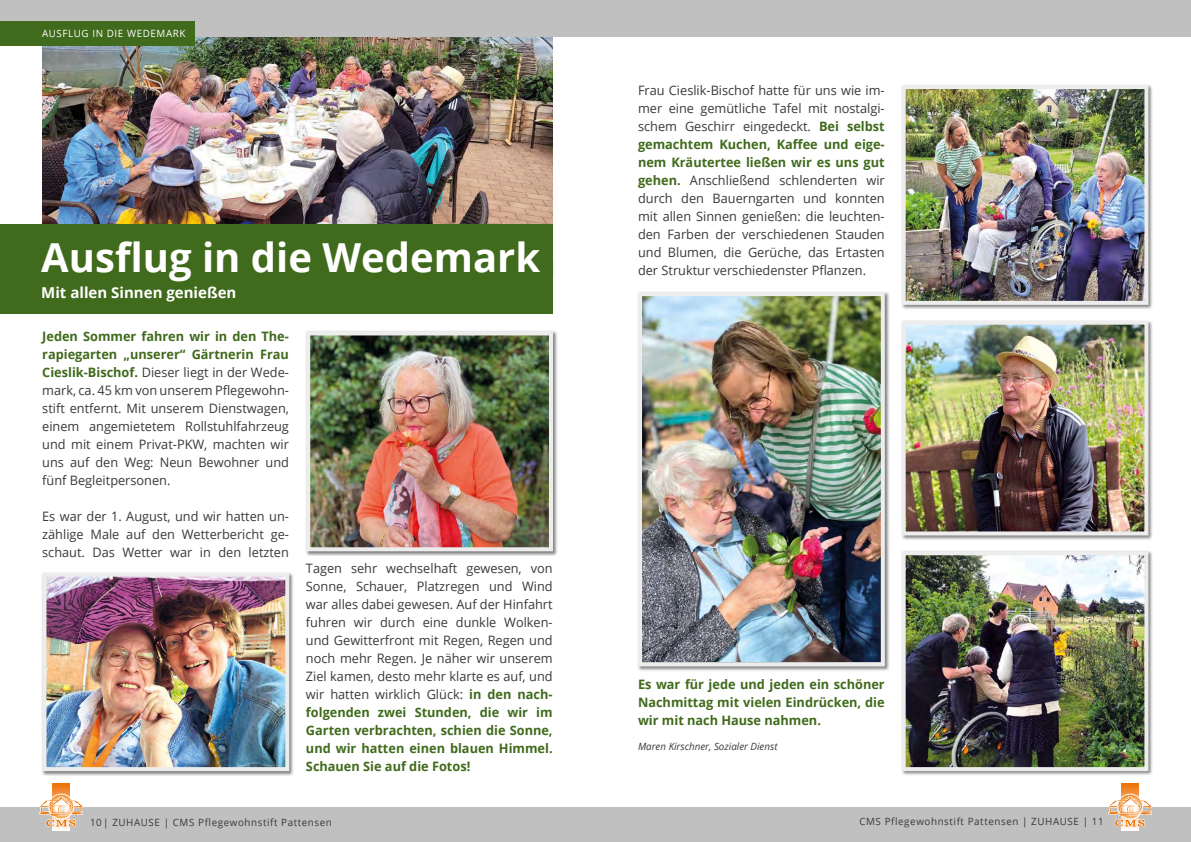
<style>
.page{position:relative;width:1191px;height:842px;background:#fff}
.page>*{position:absolute;margin:0;border:0;box-sizing:border-box;transform-origin:0 0}
.t1{font:700 40px "Open Sans";color:#fff}
.t2{font:700 15px "Open Sans";color:#fff}
.t3{font:13px/18px "Open Sans";color:#3a3938;text-align:justify}
.t4{font:700 13px/18px "Open Sans";color:#406a1c;text-align:justify}
.t5{font:10px "Open Sans";letter-spacing:.06em;color:#3a3938}
.t6{font:italic 10px "Open Sans";color:#3a3938}
.t7{font:10px "Open Sans";letter-spacing:.06em;color:#fff}
.s1{font-weight:700;color:#406a1c}
</style>
<div class="page">
<div style="left:0;top:807px;width:1191px;height:35px;background:#c1c0c0"></div>
<img style="left:43px;top:36px;width:509px;height:188px">
<div style="left:0;top:224px;width:552px;height:90px;background:#406a1c"></div>
<div style="left:42px;top:572px;width:252px;height:204px;background:#000;opacity:.5"></div>
<img style="left:47px;top:578px;width:237px;height:188px">
<div style="left:42px;top:573px;width:247px;height:198px;border:4px solid #eeeded"></div>
<div style="left:900px;top:84px;width:253px;height:226px;background:#000;opacity:.5"></div>
<img style="left:906px;top:90px;width:237px;height:210px">
<div style="left:901px;top:85px;width:247px;height:220px;border:4px solid #eeeded"></div>
<div style="left:900px;top:320px;width:253px;height:221px;background:#000;opacity:.5"></div>
<img style="left:906px;top:326px;width:237px;height:204px">
<div style="left:901px;top:321px;width:247px;height:214px;border:4px solid #eeeded"></div>
<div style="left:305px;top:331px;width:253px;height:225px;background:#000;opacity:.5"></div>
<img style="left:311px;top:336px;width:237px;height:210px">
<div style="left:306px;top:331px;width:247px;height:220px;border:4px solid #eeeded"></div>
<div style="left:637px;top:291px;width:252px;height:380px;background:#000;opacity:.5"></div>
<img style="left:643px;top:297px;width:236px;height:364px">
<div style="left:638px;top:292px;width:246px;height:374px;border:4px solid #eeeded"></div>
<div style="left:900px;top:550px;width:253px;height:226px;background:#000;opacity:.5"></div>
<img style="left:906px;top:556px;width:237px;height:210px">
<div style="left:901px;top:551px;width:247px;height:220px;border:4px solid #eeeded"></div>
<div style="left:0;top:0;width:1191px;height:36px;background:#c1c0c0"></div>
<svg style="left:53px;top:784px;width:17px;height:46px"></svg>
<div style="left:49px;top:794px;width:25px;height:25px;border:1px solid #fff;border-radius:50%"></div>
<svg style="left:39px;top:796px;width:44px;height:31px"></svg>
<svg style="left:1121px;top:784px;width:18px;height:46px"></svg>
<div style="left:1117px;top:794px;width:25px;height:25px;border:1px solid #fff;border-radius:50%"></div>
<svg style="left:1108px;top:796px;width:44px;height:31px"></svg>
<div style="left:0;top:21px;width:194px;height:25px;background:#406a1c"></div>
<p class="t7" style="left:42px;top:27px;width:145px">AUSFLUG IN DIE WEDEMARK</p>
<h1 class="t1" style="left:41px;top:229px;width:500px">Ausflug in die Wedemark</h1>
<p class="t2" style="left:41px;top:282px;width:197px">Mit allen Sinnen genießen</p>
<p class="t3" style="left:42px;top:327px;width:248px"><span class="s1">Jeden Sommer fahren wir in den The&shy;rapiegarten „unserer“ Gärtnerin Frau Cieslik-Bischof.</span> Dieser liegt in der Wede&shy;mark, ca. 45 km von unserem Pflegewohn&shy;stift entfernt. Mit unserem Dienstwagen, einem angemietetem Rollstuhlfahrzeug und mit einem Privat-PKW, machten wir uns auf den Weg: Neun Bewohner und fünf Begleitpersonen.</p>
<p class="t3" style="left:42px;top:507px;width:248px">Es war der 1. August, und wir hatten un&shy;zählige Male auf den Wetterbericht ge&shy;schaut. Das Wetter war in den letzten</p>
<p class="t3" style="left:306px;top:558px;width:248px">Tagen sehr wechselhaft gewesen, von Sonne, Schauer, Platzregen und Wind war alles dabei gewesen. Auf der Hinfahrt fuhren wir durch eine dunkle Wolken&shy;und Gewitterfront mit Regen, Regen und noch mehr Regen. Je näher wir unserem Ziel kamen, desto mehr klarte es auf, und wir hatten wirklich Glück: <span class="s1">in den nach&shy;folgenden zwei Stunden, die wir im Garten verbrachten, schien die Sonne, und wir hatten einen blauen Himmel.<br>Schauen Sie auf die Fotos!</span></p>
<p class="t3" style="left:638px;top:81px;width:248px">Frau Cieslik-Bischof hatte für uns wie im&shy;mer eine gemütliche Tafel mit nostalgi&shy;schem Geschirr eingedeckt. <span class="s1">Bei selbst gemachtem Kuchen, Kaffee und eige&shy;nem Kräutertee ließen wir es uns gut gehen.</span> Anschließend schlenderten wir durch den Bauerngarten und konnten mit allen Sinnen genießen: die leuchten&shy;den Farben der verschiedenen Stauden und Blumen, die Gerüche, das Ertasten der Struktur verschiedenster Pflanzen.</p>
<p class="t4" style="left:638px;top:675px;width:248px">Es war für jede und jeden ein schöner Nachmittag mit vielen Eindrücken, die wir mit nach Hause nahmen.</p>
<p class="t6" style="left:638px;top:740px;width:141px">Maren Kirschner, Sozialer Dienst</p>
<p class="t5" style="left:90px;top:815px;width:243px">10| ZUHAUSE | CMS Pflegewohnstift Pattensen</p>
<p class="t5" style="left:859px;top:814px;width:246px">CMS Pflegewohnstift Pattensen | ZUHAUSE | 11</p>
</div>
